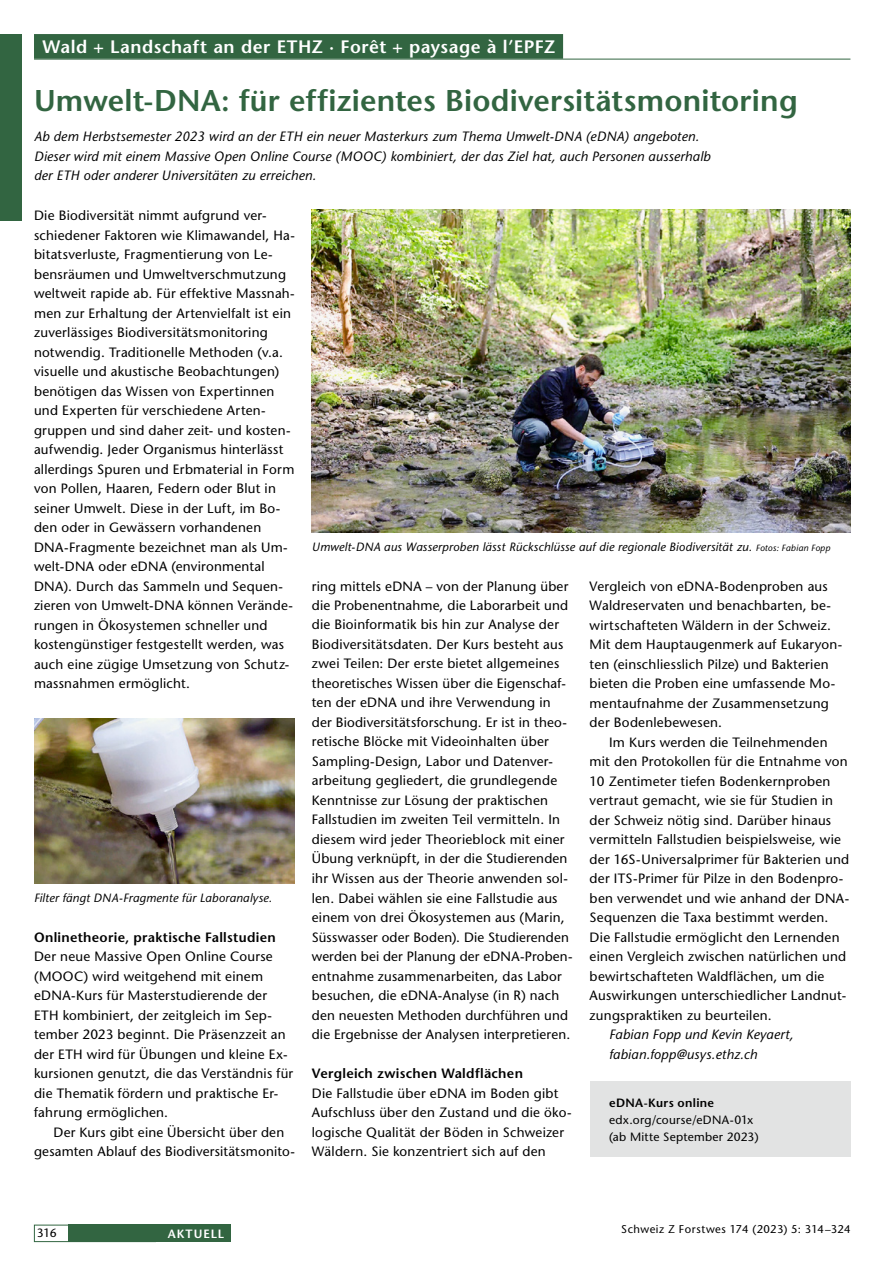
<style>
.page{position:relative;width:893px;height:1263px;background:#fff}
.page>*{position:absolute;margin:0;border:0;box-sizing:border-box;transform-origin:0 0}
.t1{font:600 30px "Stone Sans Std";letter-spacing:.005em;color:#326541}
.t2{font:600 18px "Stone Sans Std";letter-spacing:.025em;color:#fff}
.t3{font:500 13.5px/19.5px "Stone Sans Std";letter-spacing:.015em;color:#000}
.t4{font:italic 500 13.5px/19.5px "Stone Sans Std";letter-spacing:.01em;color:#000}
.t5{font:600 13.5px "Stone Sans Std";letter-spacing:.02em;color:#000}
.t6{font:italic 500 12px "Stone Sans Std";letter-spacing:.02em;color:#000}
.t7{font:500 12px/17.2px "Stone Sans Std";letter-spacing:.02em;color:#000}
.t8{font:600 12px "Stone Sans Std";letter-spacing:.025em;color:#000}
.t9{font:600 12px "Stone Sans Std";letter-spacing:.08em;color:#fff}
.t10{font:500 11.25px "Stone Sans Std";letter-spacing:.04em;color:#000}
.s1{font-size:9px}
</style>
<div class="page">
<div style="left:0;top:34px;width:21px;height:186px;background:#326541"></div>
<div style="left:34px;top:1225px;width:122px;height:17px;border:1px solid #326541"></div>
<div style="left:68px;top:1225px;width:162px;height:17px;background:#326541"></div>
<div style="left:34px;top:34px;width:529px;height:25px;background:#326541"></div>
<hr style="left:34px;top:59px;width:816px;height:1px;background:#326541">
<img style="left:312px;top:209px;width:538px;height:323px">
<img style="left:34px;top:719px;width:261px;height:164px">
<div style="left:590px;top:1081px;width:260px;height:75px;background:#e2e3e3"></div>
<h2 class="t2" style="left:43px;top:36px;width:514px">Wald + Landschaft an der ETHZ · Forêt + paysage à l’EPFZ</h2>
<h1 class="t1" style="left:34px;top:83px;width:765px">Umwelt-DNA: für effizientes Biodiversitätsmonitoring</h1>
<p class="t4" style="left:34px;top:127px;width:678px">Ab dem Herbstsemester 2023 wird an der ETH ein neuer Masterkurs zum Thema Umwelt-DNA (eDNA) angeboten.<br>Dieser wird mit einem Massive Open Online Course (MOOC) kombiniert, der das Ziel hat, auch Personen ausserhalb der ETH oder anderer Universitäten zu erreichen.</p>
<p class="t3" style="left:34px;top:206px;width:262px">Die Biodiversität nimmt aufgrund ver&shy;schiedener Faktoren wie Klimawandel, Ha&shy;bitatsverluste, Fragmentierung von Le&shy;bensräumen und Umweltverschmutzung weltweit rapide ab. Für effektive Massnah&shy;men zur Erhaltung der Artenvielfalt ist ein zuverlässiges Biodiversitätsmonitoring notwendig. Traditionelle Methoden (v.a. visuelle und akustische Beobachtungen) benötigen das Wissen von Expertinnen und Experten für verschiedene Arten&shy;gruppen und sind daher zeit- und kosten&shy;aufwendig. Jeder Organismus hinterlässt allerdings Spuren und Erbmaterial in Form von Pollen, Haaren, Federn oder Blut in seiner Umwelt. Diese in der Luft, im Bo&shy;den oder in Gewässern vorhandenen DNA-Fragmente bezeichnet man als Um&shy;welt-DNA oder eDNA (environmental DNA). Durch das Sammeln und Sequen&shy;zieren von Umwelt-DNA können Verände&shy;rungen in Ökosystemen schneller und kostengünstiger festgestellt werden, was auch eine zügige Umsetzung von Schutz&shy;massnahmen ermöglicht.</p>
<p class="t6" style="left:312px;top:540px;width:520px">Umwelt-DNA aus Wasserproben lässt Rückschlüsse auf die regionale Biodiversität zu. <span class="s1">Fotos: Fabian Fopp</span></p>
<p class="t3" style="left:312px;top:576px;width:262px">ring mittels eDNA – von der Planung über die Probenentnahme, die Laborarbeit und die Bioinformatik bis hin zur Analyse der Biodiversitätsdaten. Der Kurs besteht aus zwei Teilen: Der erste bietet allgemeines theoretisches Wissen über die Eigenschaf&shy;ten der eDNA und ihre Verwendung in der Biodiversitätsforschung. Er ist in theo&shy;retische Blöcke mit Videoinhalten über Sampling-Design, Labor und Datenver&shy;arbeitung gegliedert, die grundlegende Kenntnisse zur Lösung der praktischen Fallstudien im zweiten Teil vermitteln. In diesem wird jeder Theorieblock mit einer Übung verknüpft, in der die Studierenden ihr Wissen aus der Theorie anwenden sol&shy;len. Dabei wählen sie eine Fallstudie aus einem von drei Ökosystemen aus (Marin, Süsswasser oder Boden). Die Studierenden werden bei der Planung der eDNA-Proben&shy;entnahme zusammenarbeiten, das Labor besuchen, die eDNA-Analyse (in R) nach den neuesten Methoden durchführen und die Ergebnisse der Analysen interpretieren.</p>
<p class="t5" style="left:312px;top:1065px;width:213px">Vergleich zwischen Waldflächen</p>
<p class="t3" style="left:312px;top:1083px;width:261px">Die Fallstudie über eDNA im Boden gibt Aufschluss über den Zustand und die öko&shy;logische Qualität der Böden in Schweizer Wäldern. Sie konzentriert sich auf den</p>
<p class="t3" style="left:590px;top:576px;width:254px">Vergleich von eDNA-Bodenproben aus Waldreservaten und benachbarten, be&shy;wirtschafteten Wäldern in der Schweiz.<br>Mit dem Hauptaugenmerk auf Eukaryon&shy;ten (einschliesslich Pilze) und Bakterien bieten die Proben eine umfassende Mo&shy;mentaufnahme der Zusammensetzung der Bodenlebewesen.</p>
<p class="t3" style="left:590px;top:732px;width:261px;text-indent:19px">Im Kurs werden die Teilnehmenden mit den Protokollen für die Entnahme von 10 Zentimeter tiefen Bodenkernproben vertraut gemacht, wie sie für Studien in der Schweiz nötig sind. Darüber hinaus vermitteln Fallstudien beispielsweise, wie der 16S-Universalprimer für Bakterien und der ITS-Primer für Pilze in den Bodenpro&shy;ben verwendet und wie anhand der DNA-Sequenzen die Taxa bestimmt werden.<br>Die Fallstudie ermöglicht den Lernenden einen Vergleich zwischen natürlichen und bewirtschafteten Waldflächen, um die Auswirkungen unterschiedlicher Landnut&shy;zungspraktiken zu beurteilen.</p>
<p class="t4" style="left:609px;top:1025px;width:186px">Fabian Fopp und Kevin Keyaert, fabian.fopp@usys.ethz.ch</p>
<p class="t6" style="left:34px;top:890px;width:240px">Filter fängt DNA-Fragmente für Laboranalyse.</p>
<p class="t5" style="left:34px;top:929px;width:243px">Onlinetheorie, praktische Fallstudien</p>
<p class="t3" style="left:34px;top:947px;width:261px">Der neue Massive Open Online Course (MOOC) wird weitgehend mit einem eDNA-Kurs für Masterstudierende der ETH kombiniert, der zeitgleich im Sep&shy;tember 2023 beginnt. Die Präsenzzeit an der ETH wird für Übungen und kleine Ex&shy;kursionen genutzt, die das Verständnis für die Thematik fördern und praktische Er&shy;fahrung ermöglichen.</p>
<p class="t3" style="left:34px;top:1122px;width:262px;text-indent:19px">Der Kurs gibt eine Übersicht über den gesamten Ablauf des Biodiversitätsmonito-</p>
<p class="t8" style="left:609px;top:1095px;width:107px">eDNA-Kurs online</p>
<p class="t7" style="left:609px;top:1111px;width:151px">edx.org/course/eDNA-01x (ab Mitte September 2023)</p>
<p class="t7" style="left:37px;top:1224px;width:21px">316</p>
<p class="t9" style="left:168px;top:1226px;width:58px">AKTUELL</p>
<p class="t10" style="left:621px;top:1222px;width:231px">Schweiz Z Forstwes 174 (2023) 5: 314–324</p>
</div>
